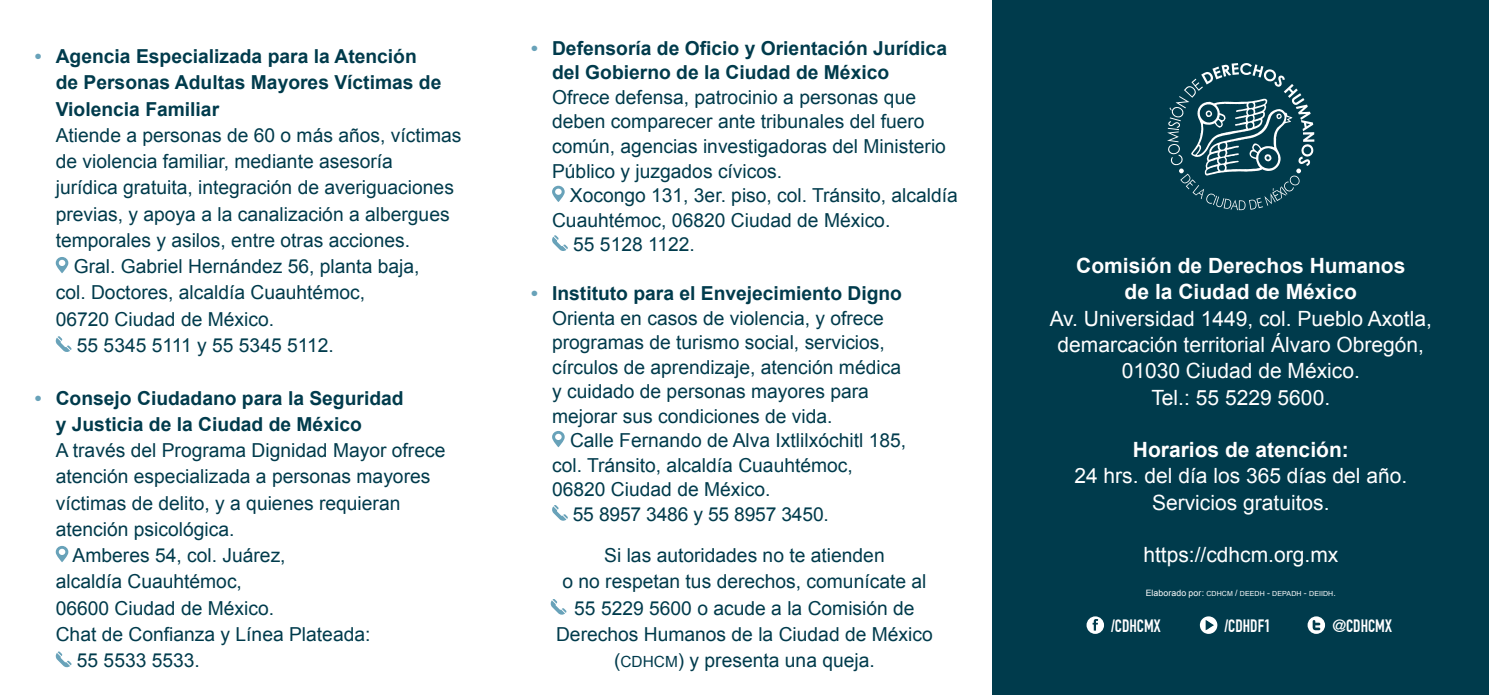
<style>
.page{position:relative;width:1489px;height:695px;background:#fff}
.page>*{position:absolute;margin:0;border:0;box-sizing:border-box;transform-origin:0 0}
.t1{font:21px/26.2px "Arial";color:#fff;text-align:center}
.t2{font:700 21px/26.2px "Arial";color:#fff;text-align:center}
.t3{font:19.25px/24.5px "Arial";color:#003b4c}
.t4{font:700 19.25px/26.2px "Arial";color:#003b4c}
.t5{font:700 17.5px "DIN Condensed";color:#fff}
.t6{font:7px "Arial MT SC800";letter-spacing:.02em;color:#fff}
.s1{color:#68a2b9}
.s2{font-weight:700;color:#68a2b9}
.s3{font-weight:700}
.s4{font-family:"Arial MT SC800";font-size:15.4px}
.s5{font-family:"Arial";font-size:8.75px}
.s6{font-size:8.75px}
</style>
<div class="page">
<svg style="left:56px;top:257px;width:12px;height:16px"></svg>
<svg style="left:55px;top:336px;width:17px;height:16px"></svg>
<svg style="left:56px;top:546px;width:12px;height:16px"></svg>
<svg style="left:55px;top:651px;width:17px;height:16px"></svg>
<svg style="left:552px;top:186px;width:12px;height:16px"></svg>
<svg style="left:552px;top:235px;width:16px;height:16px"></svg>
<svg style="left:552px;top:431px;width:12px;height:16px"></svg>
<svg style="left:552px;top:505px;width:16px;height:16px"></svg>
<svg style="left:550px;top:599px;width:16px;height:16px"></svg>
<div style="left:992px;top:0;width:496px;height:694px;background:#003b4c"></div>
<svg style="left:1167px;top:63px;width:147px;height:147px"></svg>
<div style="left:1086px;top:616px;width:17px;height:17px;background:#fff;border-radius:50%"></div>
<svg style="left:1092px;top:619px;width:6px;height:11px"></svg>
<svg style="left:1307px;top:616px;width:17px;height:17px"></svg>
<svg style="left:1312px;top:620px;width:8px;height:10px"></svg>
<svg style="left:1199px;top:616px;width:18px;height:17px"></svg>
<p class="t4" style="left:56px;top:44px;width:387px;text-indent:-21px"><span class="s1">•</span> Agencia Especializada para la Atención de Personas Adultas Mayores Víctimas de<br>Violencia Familiar</p>
<p class="t3" style="left:56px;top:123px;width:407px">Atiende a personas de 60 o más años, víctimas</p>
<p class="t3" style="left:56px;top:149px;width:339px">de violencia familiar, mediante asesoría</p>
<p class="t3" style="left:56px;top:175px;width:400px">jurídica gratuita, integración de averiguaciones</p>
<p class="t3" style="left:56px;top:202px;width:395px">previas, y apoya a la canalización a albergues</p>
<p class="t3" style="left:56px;top:228px;width:356px">temporales y asilos, entre otras acciones.</p>
<p class="t3" style="left:74px;top:254px;width:347px">Gral. Gabriel Hernández 56, planta baja,</p>
<p class="t3" style="left:56px;top:280px;width:311px">col. Doctores, alcaldía Cuauhtémoc,</p>
<p class="t3" style="left:56px;top:307px;width:220px">06720 Ciudad de México.</p>
<p class="t3" style="left:77px;top:333px;width:258px">55 5345 5111 y 55 5345 5112.</p>
<p class="t4" style="left:56px;top:385px;width:349px;text-indent:-21px"><span class="s1">•</span> Consejo Ciudadano para la Seguridad y Justicia de la Ciudad de México</p>
<p class="t3" style="left:56px;top:438px;width:391px">A través del Programa Dignidad Mayor ofrece</p>
<p class="t3" style="left:56px;top:464px;width:376px">atención especializada a personas mayores</p>
<p class="t3" style="left:56px;top:490px;width:346px">víctimas de delito, y a quienes requieran</p>
<p class="t3" style="left:56px;top:517px;width:180px">atención psicológica.</p>
<p class="t3" style="left:73px;top:543px;width:214px">Amberes 54, col. Juárez,</p>
<p class="t3" style="left:56px;top:569px;width:188px">alcaldía Cuauhtémoc,</p>
<p class="t3" style="left:56px;top:595px;width:220px">06600 Ciudad de México.</p>
<p class="t3" style="left:56px;top:622px;width:316px">Chat de Confianza y Línea Plateada:</p>
<p class="t3" style="left:77px;top:648px;width:125px">55 5533 5533.</p>
<p class="t4" style="left:552px;top:36px;width:396px;line-height:24.5px;text-indent:-21px"><span class="s1">•</span> Defensoría de Oficio y Orientación Jurídica del Gobierno de la Ciudad de México</p>
<p class="t3" style="left:552px;top:85px;width:395px">Ofrece defensa, patrocinio a personas que deben comparecer ante tribunales del fuero común, agencias investigadoras del Ministerio Público y juzgados cívicos.</p>
<p class="t3" style="left:570px;top:183px;width:389px">Xocongo 131, 3er. piso, col. Tránsito, alcaldía</p>
<p class="t3" style="left:552px;top:208px;width:340px">Cuauhtémoc, 06820 Ciudad de México.</p>
<p class="t3" style="left:573px;top:232px;width:123px">55 5128 1122.</p>
<p class="t3" style="left:552px;top:281px;width:351px;text-indent:-21px"><span class="s2">•</span> <span class="s3">Instituto para el Envejecimiento Digno </span>Orienta en casos de violencia, y ofrece programas de turismo social, servicios, círculos de aprendizaje, atención médica y cuidado de personas mayores para mejorar sus condiciones de vida.</p>
<p class="t3" style="left:570px;top:428px;width:337px">Calle Fernando de Alva Ixtlilxóchitl 185,</p>
<p class="t3" style="left:552px;top:453px;width:302px">col. Tránsito, alcaldía Cuauhtémoc,</p>
<p class="t3" style="left:552px;top:477px;width:220px">06820 Ciudad de México.</p>
<p class="t3" style="left:573px;top:502px;width:257px">55 8957 3486 y 55 8957 3450.</p>
<p class="t3" style="left:556px;top:542px;width:378px;line-height:26.2px;text-align:center">Si las autoridades no te atienden<br>o no respetan tus derechos, comunícate al 55 5229 5600 o acude a la Comisión de Derechos Humanos de la Ciudad de México (<span class="s4">CDHCM</span>) y presenta una queja.</p>
<p class="t2" style="left:1076px;top:253px;width:331px">Comisión de Derechos Humanos de la Ciudad de México</p>
<p class="t1" style="left:1049px;top:305px;width:384px">Av. Universidad 1449, col. Pueblo Axotla, demarcación territorial Álvaro Obregón,<br>01030 Ciudad de México.<br>Tel.: 55 5229 5600.</p>
<p class="t2" style="left:1132px;top:437px;width:217px">Horarios de atención:</p>
<p class="t1" style="left:1074px;top:463px;width:334px">24 hrs. del día los 365 días del año.<br>Servicios gratuitos.</p>
<p class="t1" style="left:1143px;top:541px;width:196px">https://cdhcm.org.mx</p>
<p class="t6" style="left:1145px;top:588px;width:192px"><span class="s5">Elaborado por:</span> CDHCM <span class="s6">/</span> DEEDH <span class="s6">-</span> DEPADH <span class="s6">-</span> DEIIDH<span class="s6">.</span></p>
<p class="t5" style="left:1110px;top:616px;width:51px">/CDHCMX</p>
<p class="t5" style="left:1224px;top:616px;width:48px">/CDHDF1</p>
<p class="t5" style="left:1331px;top:616px;width:61px">@CDHCMX</p>
</div>
